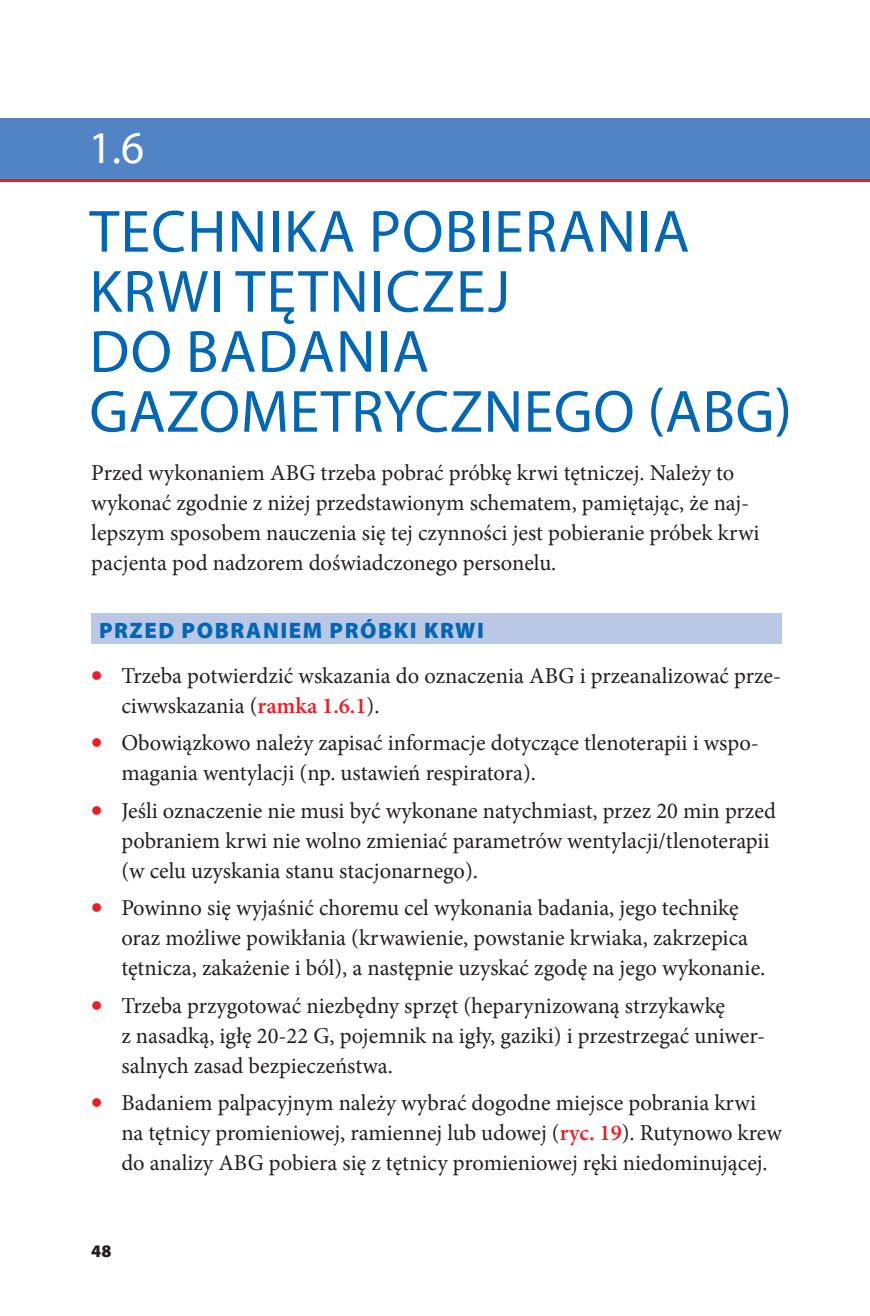
<style>
.page{position:relative;width:870px;height:1316px;background:#fff}
.page>*{position:absolute;margin:0;border:0;box-sizing:border-box;transform-origin:0 0}
.t1{font:60px/60px "Myriad Pro";letter-spacing:.02em;color:#0166b3}
.t2{font:45px "Myriad Pro";color:#fff}
.t3{font:22.5px/30px "Minion Pro";color:#231f20}
.t4{font:900 22.5px "Myriad Pro";letter-spacing:.07em;color:#0166b3}
.t5{font:900 17.5px "Myriad Pro";color:#231f20}
.s1{color:#ee1d23}
.s2{font-weight:600;color:#ee1d23}
</style>
<div class="page">
<div style="left:91px;top:614px;width:690px;height:30px;background:#bac8e6"></div>
<div style="left:0;top:119px;width:869px;height:60px;background:#5084c4"></div>
<hr style="left:0;top:179px;width:869px;height:2px;background:#ee1d23">
<h2 class="t2" style="left:89px;top:120px;width:57px">1.6</h2>
<h1 class="t1" style="left:89px;top:201px;width:703px">TECHNIKA POBIERANIA<br>KRWI TĘTNICZEJ<br>DO BADANIA<br>GAZOMETRYCZNEGO (ABG)</h1>
<p class="t3" style="left:91px;top:458px;width:669px">Przed wykonaniem ABG trzeba pobrać próbkę krwi tętniczej. Należy to wykonać zgodnie z niżej przedstawionym schematem, pamiętając, że naj&shy;lepszym sposobem nauczenia się tej czynności jest pobieranie próbek krwi pacjenta pod nadzorem doświadczonego personelu.</p>
<p class="t4" style="left:99px;top:615px;width:386px">PRZED POBRANIEM PRÓBKI KRWI</p>
<p class="t3" style="left:121px;top:660px;width:661px;text-indent:-30px"><span class="s1">●</span> Trzeba potwierdzić wskazania do oznaczenia ABG i przeanalizować prze&shy;ciwwskazania (<span class="s2">ramka 1.6.1</span>).</p>
<p class="t3" style="left:121px;top:728px;width:638px;text-indent:-30px"><span class="s1">●</span> Obowiązkowo należy zapisać informacje dotyczące tlenoterapii i wspo&shy;magania wentylacji (np. ustawień respiratora).</p>
<p class="t3" style="left:121px;top:795px;width:655px;text-indent:-30px"><span class="s1">●</span> Jeśli oznaczenie nie musi być wykonane natychmiast, przez 20 min przed pobraniem krwi nie wolno zmieniać parametrów wentylacji/tlenoterapii (w celu uzyskania stanu stacjonarnego).</p>
<p class="t3" style="left:121px;top:893px;width:645px;text-indent:-30px"><span class="s1">●</span> Powinno się wyjaśnić choremu cel wykonania badania, jego technikę oraz możliwe powikłania (krwawienie, powstanie krwiaka, zakrzepica tętnicza, zakażenie i ból), a następnie uzyskać zgodę na jego wykonanie.</p>
<p class="t3" style="left:121px;top:990px;width:645px;text-indent:-30px"><span class="s1">●</span> Trzeba przygotować niezbędny sprzęt (heparynizowaną strzykawkę<br>z nasadką, igłę 20-22 G, pojemnik na igły, gaziki) i przestrzegać uniwer&shy;salnych zasad bezpieczeństwa.</p>
<p class="t3" style="left:121px;top:1088px;width:662px;text-indent:-30px"><span class="s1">●</span> Badaniem palpacyjnym należy wybrać dogodne miejsce pobrania krwi na tętnicy promieniowej, ramiennej lub udowej (<span class="s2">ryc. 19</span>). Rutynowo krew do analizy ABG pobiera się z tętnicy promieniowej ręki niedominującej.</p>
<p class="t5" style="left:91px;top:1239px;width:22px">48</p>
</div>
